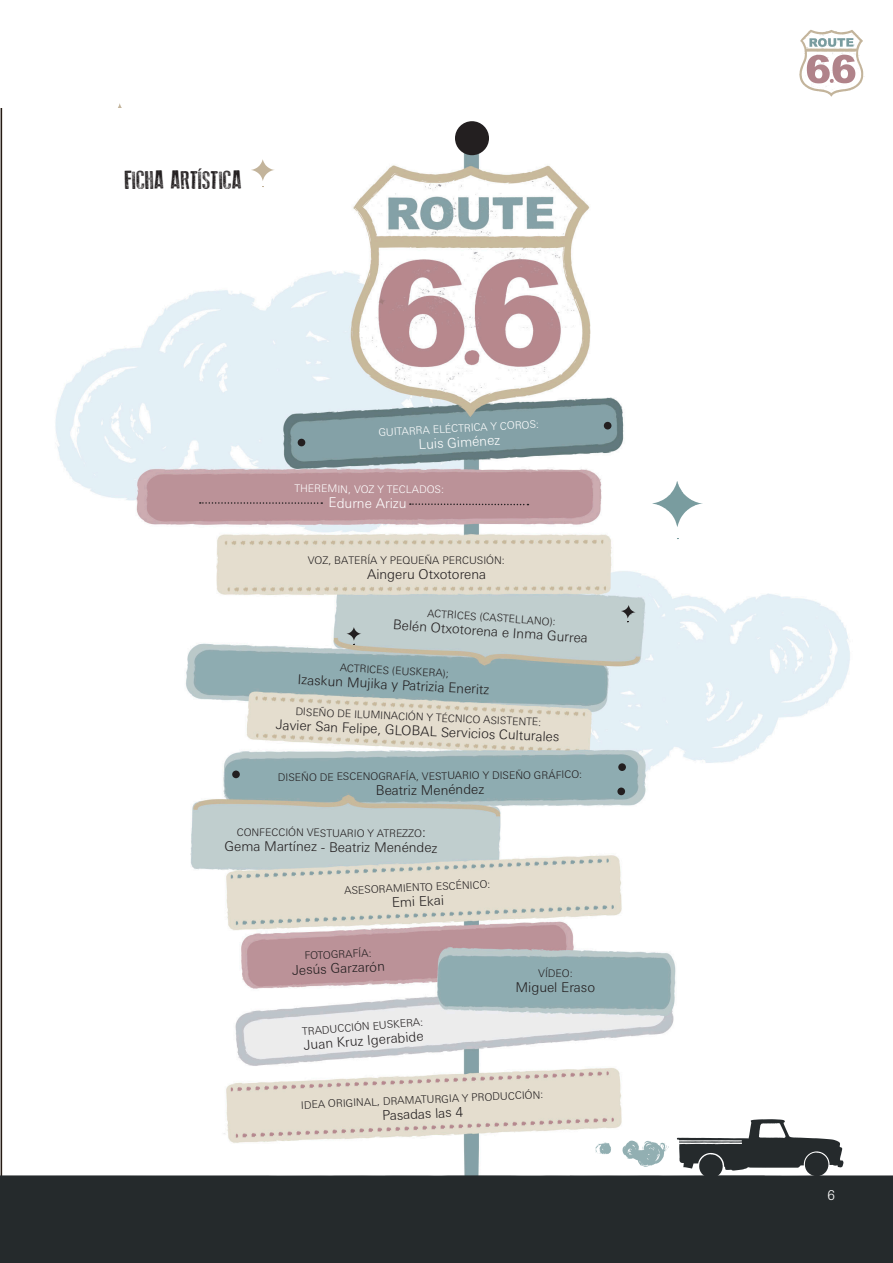
<style>
.page{position:relative;width:893px;height:1263px;background:#fff}
.page>*{position:absolute;margin:0;border:0;box-sizing:border-box;transform-origin:0 0}
.t1{font:25.5px "Old Press";color:#231f20}
.t2{font:300 13.5px/14.2px "Linotype Univers Basic";letter-spacing:-.01em;color:#231f20}
.t3{font:300 13.5px "Linotype Univers Basic";letter-spacing:-.01em;color:#fff}
.t4{font:300 10.5px "Linotype Univers Basic";color:#231f20}
.t5{font:300 10.5px "Linotype Univers Basic";color:#fff}
</style>
<div class="page">
<svg style="left:799px;top:30px;width:64px;height:67px"></svg>
<svg style="left:118px;top:103px;width:4px;height:5px"></svg>
<img style="left:0;top:108px;width:850px;height:1067px">
<svg style="left:346px;top:627px;width:15px;height:17px"></svg>
<svg style="left:621px;top:605px;width:15px;height:17px"></svg>
<svg style="left:652px;top:481px;width:51px;height:58px"></svg>
<svg style="left:251px;top:159px;width:24px;height:28px"></svg>
<div style="left:455px;top:121px;width:34px;height:34px;background:#231f20;border-radius:50%"></div>
<div style="left:604px;top:422px;width:7px;height:7px;background:#231f20;border-radius:50%"></div>
<div style="left:298px;top:439px;width:7px;height:7px;background:#231f20;border-radius:50%"></div>
<div style="left:232px;top:770px;width:8px;height:8px;background:#231f20;border-radius:50%"></div>
<div style="left:618px;top:763px;width:8px;height:8px;background:#231f20;border-radius:50%"></div>
<div style="left:617px;top:787px;width:8px;height:8px;background:#231f20;border-radius:50%"></div>
<svg style="left:200px;top:502px;width:122px;height:2px"></svg>
<svg style="left:410px;top:503px;width:118px;height:2px"></svg>
<svg style="left:622px;top:1140px;width:47px;height:27px"></svg>
<svg style="left:595px;top:1142px;width:16px;height:13px"></svg>
<svg style="left:677px;top:1119px;width:167px;height:56px"></svg>
<div style="left:0;top:1175px;width:893px;height:88px;background:#252a2c"></div>
<h1 class="t1" style="left:125px;top:166px;width:119px">FICHA ARTÍSTICA</h1>
<p class="t5" style="left:378px;top:426px;width:162px;rotate:-3deg">GUITARRA ELÉCTRICA Y COROS:</p>
<p class="t3" style="left:418px;top:436px;width:83px;rotate:-3deg">Luis Giménez</p>
<p class="t5" style="left:295px;top:482px;width:151px;rotate:1deg">THEREMIN, VOZ Y TECLADOS:</p>
<p class="t3" style="left:329px;top:495px;width:80px">Edurne Arizu</p>
<p class="t4" style="left:308px;top:554px;width:198px">VOZ, BATERÍA Y PEQUEÑA PERCUSIÓN:</p>
<p class="t2" style="left:367px;top:566px;width:121px">Aingeru Otxotorena</p>
<p class="t4" style="left:428px;top:607px;width:130px;rotate:4deg">ACTRICES (CASTELLANO):</p>
<p class="t2" style="left:394px;top:617px;width:197px;rotate:4deg">Belén Otxotorena e Inma Gurrea</p>
<p class="t4" style="left:340px;top:661px;width:111px;rotate:3deg">ACTRICES (EUSKERA);</p>
<p class="t2" style="left:298px;top:672px;width:194px;rotate:3deg">Izaskun Mujika y Patrizia Eneritz</p>
<p class="t4" style="left:296px;top:706px;width:248px;rotate:2deg">DISEÑO DE ILUMINACIÓN Y TÉCNICO ASISTENTE:</p>
<p class="t2" style="left:277px;top:716px;width:285px;rotate:3deg">Javier San Felipe, GLOBAL Servicios Culturales</p>
<p class="t4" style="left:278px;top:772px;width:306px;rotate:-1deg">DISEÑO DE ESCENOGRAFÍA, VESTUARIO Y DISEÑO GRÁFICO:</p>
<p class="t2" style="left:376px;top:783px;width:110px">Beatriz Menéndez</p>
<p class="t4" style="left:237px;top:825px;width:187px;rotate:1deg">CONFECCIÓN VESTUARIO Y ATREZZO</p>
<p class="t2" style="left:225px;top:825px;width:215px;text-indent:197px">:<br>Gema Martínez - Beatriz Menéndez</p>
<p class="t4" style="left:344px;top:883px;width:148px;rotate:-2deg">ASESORAMIENTO ESCÉNICO:</p>
<p class="t2" style="left:391px;top:895px;width:54px;rotate:-3deg">Emi Ekai</p>
<p class="t4" style="left:304px;top:949px;width:68px;rotate:-2deg">FOTOGRAFÍA:</p>
<p class="t2" style="left:292px;top:963px;width:94px;rotate:-3deg">Jesús Garzarón</p>
<p class="t4" style="left:538px;top:967px;width:36px;rotate:1deg">VÍDEO:</p>
<p class="t2" style="left:515px;top:980px;width:81px">Miguel Eraso</p>
<p class="t4" style="left:302px;top:1025px;width:123px;rotate:-4deg">TRADUCCIÓN EUSKERA:</p>
<p class="t2" style="left:303px;top:1037px;width:121px;rotate:-4deg">Juan Kruz Igerabide</p>
<p class="t4" style="left:301px;top:1098px;width:244px;rotate:-2deg">IDEA ORIGINAL, DRAMATURGIA Y PRODUCCIÓN:</p>
<p class="t2" style="left:382px;top:1108px;width:82px;rotate:-3deg">Pasadas las 4</p>
<p class="t3" style="left:828px;top:1187px;width:9px">6</p>
</div>
